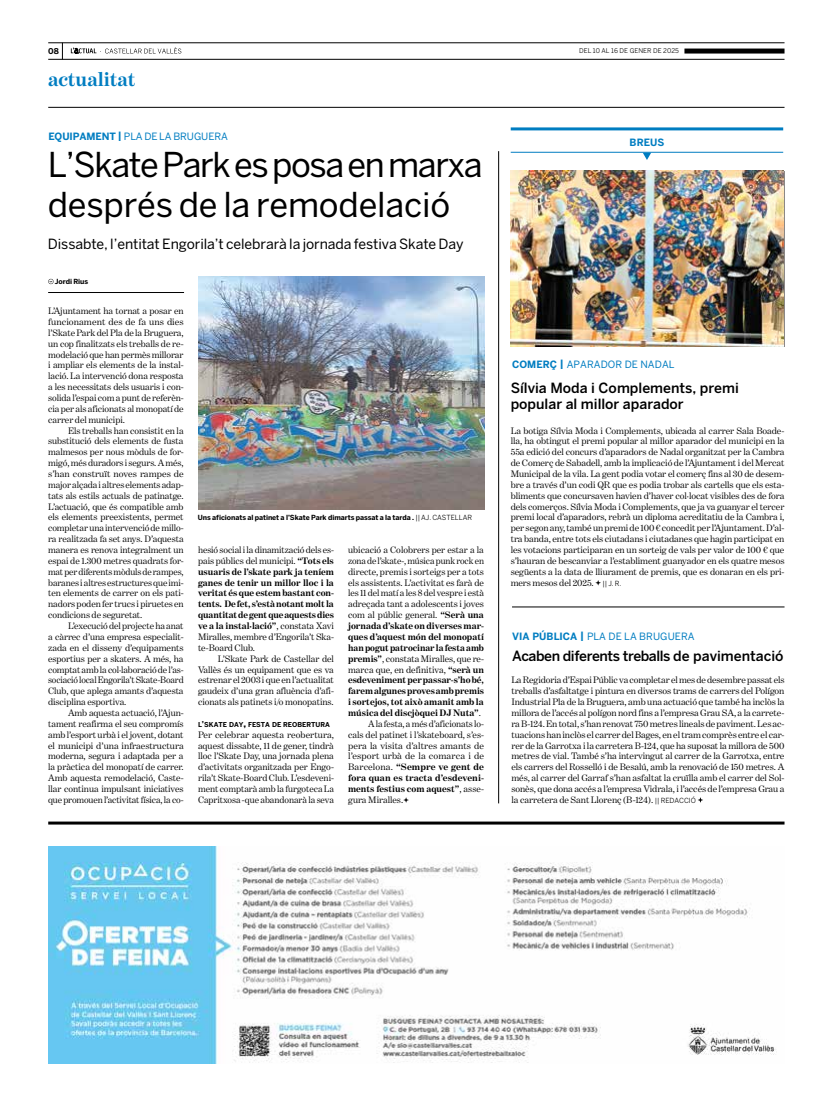
<style>
.page{position:relative;width:820px;height:1106px;background:#fff}
.page>*{position:absolute;margin:0;border:0;box-sizing:border-box;transform-origin:0 0}
.t1{font:34px/40px "Benton Sans";letter-spacing:-.005em;color:#000}
.t2{font:700 20px "Benton Modern One";letter-spacing:-.005em;color:#007dc1}
.t3{font:14px "Benton Sans";letter-spacing:-.005em;color:#000}
.t4{font:500 14px/16px "Benton Sans";color:#000}
.t5{font:500 14px "Benton Sans";letter-spacing:-.03em;color:#000}
.t6{font:10px "Benton Sans";letter-spacing:.005em;color:#007dc1}
.t7{font:700 10px "Benton Sans";letter-spacing:.005em;color:#007dc1}
.t8{font:9.5px/10.9px "Benton Modern One";letter-spacing:-.005em;color:#000;text-align:justify}
.t9{font:700 9.5px/10.9px "Benton Modern One";letter-spacing:-.005em;color:#000;text-align:justify}
.t10{font:700 8px "Benton Sans";color:#000}
.t11{font:700 7px "Benton Sans";letter-spacing:-.01em;color:#000}
.t12{font:700 6.7px "Benton Sans";color:#000}
.t13{font:6.5px "Benton Sans";letter-spacing:.005em;color:#000}
.s1{font-weight:700}
.s2{font-weight:400}
.s3{font-size:8px}
.s4{font-size:9.6px}
.s5{font-family:"Benton Sans";font-size:7px}
</style>
<div class="page">
<svg style="left:62px;top:44px;width:1px;height:15px"></svg>
<hr style="left:48px;top:107px;width:736px;height:1px;background:#000">
<hr style="left:48px;top:43px;width:736px;height:1px;background:#000">
<hr style="left:48px;top:59px;width:736px;height:1px;background:#000">
<div style="left:684px;top:49px;width:100px;height:5px;background:#000"></div>
<svg style="left:71px;top:47px;width:110px;height:7px"></svg>
<hr style="left:48px;top:821px;width:736px;height:3px;background:#000">
<img style="left:198px;top:276px;width:286px;height:233px">
<svg style="left:403px;top:797px;width:6px;height:5px"></svg>
<svg style="left:48px;top:279px;width:6px;height:5px"></svg>
<hr style="left:48px;top:292px;width:136px;height:1px;background:#000">
<svg style="left:595px;top:580px;width:5px;height:5px"></svg>
<hr style="left:510px;top:127px;width:272px;height:3px;background:#007dc1">
<img style="left:510px;top:171px;width:272px;height:176px">
<svg style="left:698px;top:797px;width:5px;height:5px"></svg>
<hr style="left:510px;top:152px;width:272px;height:1px;background:#007dc1">
<svg style="left:643px;top:153px;width:8px;height:7px"></svg>
<hr style="left:512px;top:606px;width:272px;height:1px;background:#000">
<hr style="left:498px;top:151px;width:1px;height:652px;background:#000">
<img style="left:48px;top:846px;width:728px;height:217px">
<p class="t10" style="left:48px;top:46px;width:12px">08</p>
<p class="t13" style="left:579px;top:47px;width:101px">DEL 10 AL 16 DE GENER DE 2025</p>
<h2 class="t2" style="left:48px;top:68px;width:89px">actualitat</h2>
<p class="t6" style="left:48px;top:131px;width:181px"><span class="s1">EQUIPAMENT |</span> PLA DE LA BRUGUERA</p>
<h1 class="t1" style="left:48px;top:144px;width:436px">L’Skate Park es posa en marxa després de la remodelació</h1>
<h3 class="t3" style="left:48px;top:236px;width:417px">Dissabte, l’entitat Engorila’t celebrarà la jornada festiva Skate Day</h3>
<p class="t11" style="left:55px;top:277px;width:35px">Jordi Rius</p>
<p class="t8" style="left:48px;top:305px;width:137px">L’Ajuntament ha tornat a posar en funcionament des de fa uns dies l’Skate Park del Pla de la Bruguera, un cop finalitzats els treballs de re&shy;modelació que han permès millorar i ampliar els elements de la instal· lació. La intervenció dona resposta a les necessitats dels usuaris i con&shy;solida l’espai com a punt de referèn&shy;cia per als aficionats al monopatí de carrer del municipi.</p>
<p class="t8" style="left:48px;top:425px;width:137px;text-indent:20px">Els treballs han consistit en la substitució dels elements de fusta malmesos per nous mòduls de for&shy;migó, més duradors i segurs. A més, s’han construït noves rampes de major alçada i altres elements adap&shy;tats als estils actuals de patinatge.<br>L’actuació, que és compatible amb els elements preexistents, permet completar una intervenció de millo&shy;ra realitzada fa set anys. D’aquesta manera es renova integralment un espai de 1.300 metres quadrats for&shy;mat per diferents mòduls de rampes, baranes i altres estructures que imi&shy;ten elements de carrer on els pati&shy;nadors poden fer trucs i piruetes en condicions de seguretat.</p>
<p class="t8" style="left:48px;top:620px;width:137px;text-indent:20px">L’execució del projecte ha anat a càrrec d’una empresa especialit&shy;zada en el disseny d’equipaments esportius per a skaters. A més, ha comptat amb la col·laboració de l’as&shy;sociació local Engorila’t Skate-Board Club, que aplega amants d’aquesta disciplina esportiva.</p>
<p class="t8" style="left:48px;top:707px;width:137px;text-indent:20px">Amb aquesta actuació, l’Ajun&shy;tament reafirma el seu compromís amb l’esport urbà i el jovent, dotant el municipi d’una infraestructura moderna, segura i adaptada per a la pràctica del monopatí de carrer.<br>Amb aquesta remodelació, Caste&shy;llar continua impulsant iniciatives que promouen l’activitat física, la co-</p>
<p class="t11" style="left:198px;top:513px;width:275px">Uns aficionats al patinet a l’Skate Park dimarts passat a la tarda . <span class="s2">|| AJ. CASTELLAR</span></p>
<p class="t9" style="left:198px;top:544px;width:137px"><span class="s2">hesió social i la dinamització dels es&shy;pais públics del municipi.</span> “Tots els usuaris de l’skate park ja teníem ganes de tenir un millor lloc i la veritat és que estem bastant con&shy;tents. De fet, s’està notant molt la quantitat de gent que aquests dies ve a la instal·lació”<span class="s2">, constata Xavi Miralles, membre d’Engorila’t Ska&shy;te-Board Club.</span></p>
<p class="t8" style="left:198px;top:653px;width:137px;text-indent:20px">L’Skate Park de Castellar del Vallès és un equipament que es va estrenar el 2003 i que en l’actualitat gaudeix d’una gran afluència d’afi&shy;cionats als patinets i/o monopatins.</p>
<p class="t12" style="left:198px;top:720px;width:133px">L<span class="s3">’</span>SKATE DAY<span class="s4">,</span> FESTA DE REOBERTURA</p>
<p class="t8" style="left:198px;top:729px;width:137px">Per celebrar aquesta reobertura, aquest dissabte, 11 de gener, tindrà lloc l’Skate Day, una jornada plena d’activitats organitzada per Engo&shy;rila’t Skate-Board Club. L’esdeveni&shy;ment comptarà amb la furgoteca La Capritxosa -que abandonarà la seva</p>
<p class="t8" style="left:348px;top:544px;width:137px">ubicació a Colobrers per estar a la</p>
<p class="t8" style="left:348px;top:555px;width:137px">zona de l’skate-, música punk rock en</p>
<p class="t8" style="left:348px;top:566px;width:137px">directe, premis i sorteigs per a tots</p>
<p class="t8" style="left:348px;top:577px;width:137px">els assistents. L’activitat es farà de</p>
<p class="t8" style="left:348px;top:588px;width:137px">les 11 del matí a les 8 del vespre i està</p>
<p class="t8" style="left:348px;top:598px;width:137px">adreçada tant a adolescents i joves</p>
<p class="t8" style="left:348px;top:609px;width:137px">com al públic general. <span class="s1">“Serà una</span></p>
<p class="t9" style="left:348px;top:620px;width:137px">jornada d’skate on diverses mar-</p>
<p class="t9" style="left:348px;top:631px;width:137px">ques d’aquest món del monopatí</p>
<p class="t9" style="left:348px;top:642px;width:137px">han pogut patrocinar la festa amb</p>
<p class="t8" style="left:348px;top:653px;width:137px"><span class="s1">premis”</span>, constata Miralles, que re-</p>
<p class="t8" style="left:348px;top:663px;width:137px">marca que, en definitiva, <span class="s1">“serà un</span></p>
<p class="t9" style="left:348px;top:674px;width:137px">esdeveniment per passar-s’ho bé,</p>
<p class="t9" style="left:348px;top:685px;width:137px">farem algunes proves amb premis</p>
<p class="t9" style="left:348px;top:696px;width:137px">i sortejos, tot això amanit amb la</p>
<p class="t9" style="left:348px;top:707px;width:134px">música del discjòquei DJ Nuta”<span class="s2">.</span></p>
<p class="t8" style="left:368px;top:718px;width:117px">A la festa, a més d’aficionats lo-</p>
<p class="t8" style="left:348px;top:729px;width:137px">cals del patinet i l’skateboard, s’es-</p>
<p class="t8" style="left:348px;top:739px;width:137px">pera la visita d’altres amants de</p>
<p class="t8" style="left:348px;top:750px;width:137px">l’esport urbà de la comarca i de</p>
<p class="t9" style="left:348px;top:761px;width:137px"><span class="s2">Barcelona.</span> “Sempre ve gent de</p>
<p class="t9" style="left:348px;top:772px;width:137px">fora quan es tracta d’esdeveni-</p>
<p class="t9" style="left:348px;top:783px;width:137px">ments festius com aquest”<span class="s2">, asse-</span></p>
<p class="t8" style="left:348px;top:794px;width:57px">gura Miralles.</p>
<p class="t7" style="left:629px;top:136px;width:36px">BREUS</p>
<p class="t6" style="left:512px;top:359px;width:164px"><span class="s1">COMERÇ |</span> APARADOR DE NADAL</p>
<h3 class="t4" style="left:510px;top:379px;width:229px">Sílvia Moda i Complements, premi popular al millor aparador</h3>
<p class="t8" style="left:510px;top:425px;width:275px">La botiga Sílvia Moda i Complements, ubicada al carrer Sala Boade&shy;lla, ha obtingut el premi popular al millor aparador del municipi en la 55a edició del concurs d’aparadors de Nadal organitzat per la Cambra de Comerç de Sabadell, amb la implicació de l’Ajuntament i del Mercat Municipal de la vila. La gent podia votar el comerç fins al 30 de desem&shy;bre a través d’un codi QR que es podia trobar als cartells que els esta&shy;bliments que concursaven havien d’haver col·locat visibles des de fora dels comerços. Sílvia Moda i Complements, que ja va guanyar el tercer premi local d’aparadors, rebrà un diploma acreditatiu de la Cambra i, per segon any, també un premi de 100 € concedit per l’Ajuntament. D’al&shy;tra banda, entre tots els ciutadans i ciutadanes que hagin participat en les votacions participaran en un sorteig de vals per valor de 100 € que s’hauran de bescanviar a l’establiment guanyador en els quatre mesos següents a la data de lliurament de premis, que es donaran en els pri&shy;mers mesos del 2025. <span class="s5">|| J. R.</span></p>
<p class="t6" style="left:512px;top:630px;width:184px"><span class="s1">VIA PÚBLICA |</span> PLA DE LA BRUGUERA</p>
<h3 class="t5" style="left:512px;top:647px;width:273px">Acaben diferents treballs de pavimentació</h3>
<p class="t8" style="left:511px;top:674px;width:274px">La Regidoria d’Espai Públic va completar el mes de desembre passat els treballs d’asfaltatge i pintura en diversos trams de carrers del Polígon Industrial Pla de la Bruguera, amb una actuació que també ha inclòs la millora de l’accés al polígon nord fins a l’empresa Grau SA, a la carrete&shy;ra B-124. En total, s’han renovat 750 metres lineals de paviment. Les ac&shy;tuacions han inclòs el carrer del Bages, en el tram comprès entre el car&shy;rer de la Garrotxa i la carretera B-124, que ha suposat la millora de 500 metres de vial. També s’ha intervingut al carrer de la Garrotxa, entre els carrers del Rosselló i de Besalú, amb la renovació de 150 metres. A més, al carrer del Garraf s’han asfaltat la cruïlla amb el carrer del Sol&shy;sonès, que dona accés a l’empresa Vidrala, i l’accés de l’empresa Grau a la carretera de Sant Llorenç (B-124). <span class="s5">|| REDACCIÓ</span></p>
</div>
